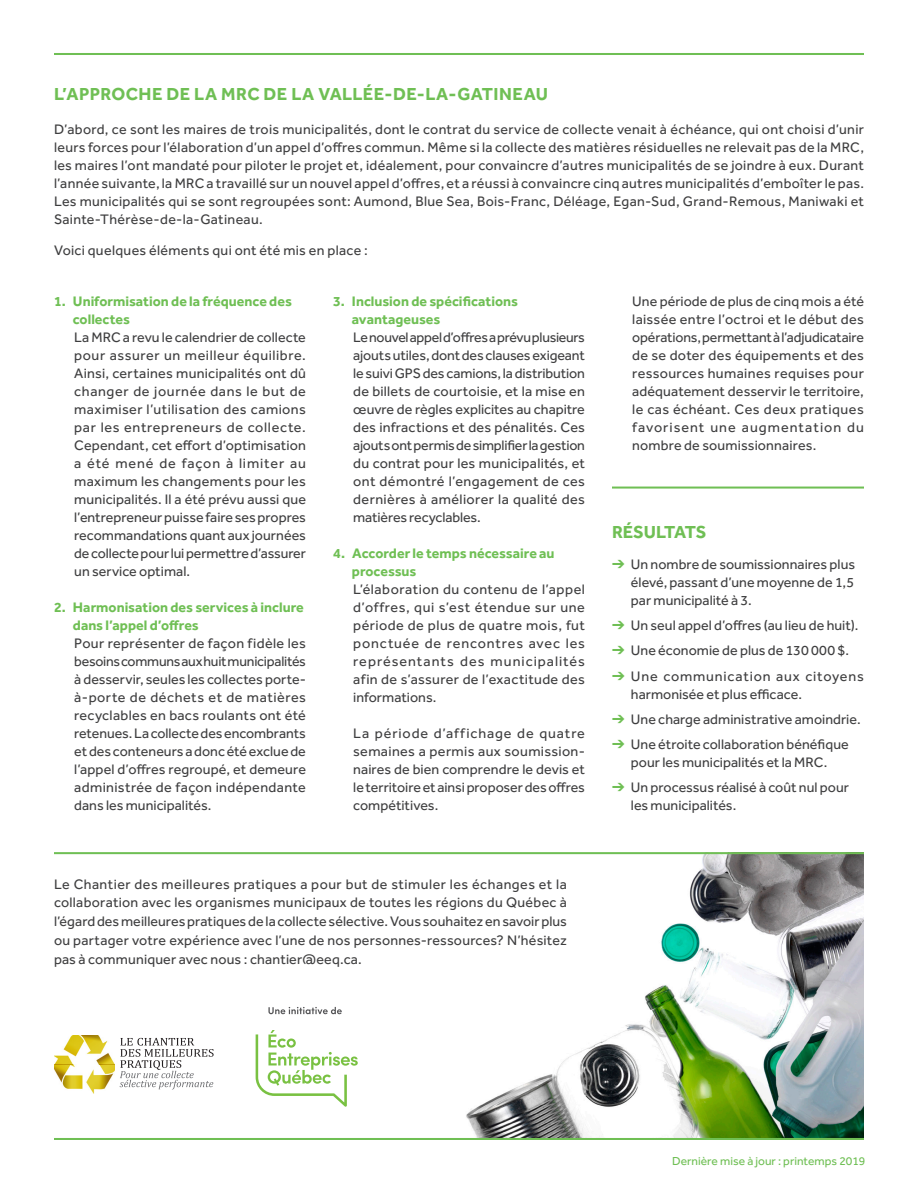
<style>
.page{position:relative;width:918px;height:1188px;background:#fff}
.page>*{position:absolute;margin:0;border:0;box-sizing:border-box;transform-origin:0 0}
.t1{font:700 18px "Effra";letter-spacing:.015em;color:#6fbf54}
.t2{font:700 18px "Effra";letter-spacing:-.01em;color:#6fbf54}
.t3{font:14.25px/18px "Effra";letter-spacing:.005em;color:#3e3e3f;text-align:justify}
.t4{font:700 14.25px/18px "Effra";color:#6fbf54}
.t5{font:14.25px/18px "Effra";letter-spacing:.04em;color:#3e3e3f}
.t6{font:14.25px "Effra";letter-spacing:.025em;color:#3e3e3f}
.t7{font:12px "Effra";color:#6fbf54}
.s1{color:#6fbf54}
</style>
<div class="page">
<img style="left:238px;top:854px;width:626px;height:284px">
<hr style="left:54px;top:53px;width:810px;height:2px;background:#6fbf54">
<hr style="left:54px;top:852px;width:810px;height:2px;background:#6fbf54">
<hr style="left:612px;top:487px;width:252px;height:2px;background:#6fbf54">
<hr style="left:54px;top:1138px;width:810px;height:2px;background:#6fbf54">
<svg style="left:120px;top:1038px;width:94px;height:51px"></svg>
<img style="left:54px;top:1035px;width:61px;height:59px">
<svg style="left:268px;top:1007px;width:74px;height:7px"></svg>
<svg style="left:256px;top:1030px;width:102px;height:77px"></svg>
<p class="t1" style="left:54px;top:83px;width:496px">L’APPROCHE DE LA MRC DE LA VALLÉE-DE-LA-GATINEAU</p>
<p class="t3" style="left:54px;top:120px;width:812px">D’abord, ce sont les maires de trois municipalités, dont le contrat du service de collecte venait à échéance, qui ont choisi d’unir leurs forces pour l’élaboration d’un appel d’offres commun. Même si la collecte des matières résiduelles ne relevait pas de la MRC, les maires l’ont mandaté pour piloter le projet et, idéalement, pour convaincre d’autres municipalités de se joindre à eux. Durant l’année suivante, la MRC a travaillé sur un nouvel appel d’offres, et a réussi à convaincre cinq autres municipalités d’emboîter le pas.<br>Les municipalités qui se sont regroupées sont: Aumond, Blue Sea, Bois-Franc, Déléage, Egan-Sud, Grand-Remous, Maniwaki et Sainte-Thérèse-de-la-Gatineau.</p>
<p class="t6" style="left:54px;top:242px;width:315px">Voici quelques éléments qui ont été mis en place :</p>
<p class="t4" style="left:73px;top:292px;width:220px;text-indent:-19px">1. Uniformisation de la fréquence des collectes</p>
<p class="t3" style="left:74px;top:328px;width:233px">La MRC a revu le calendrier de collecte pour assurer un meilleur équilibre.<br>Ainsi, certaines municipalités ont dû changer de journée dans le but de maximiser l’utilisation des camions par les entrepreneurs de collecte.<br>Cependant, cet effort d’optimisation a été mené de façon à limiter au maximum les changements pour les municipalités. Il a été prévu aussi que l’entrepreneur puisse faire ses propres recommandations quant aux journées de collecte pour lui permettre d’assurer un service optimal.</p>
<p class="t4" style="left:73px;top:598px;width:233px;text-indent:-19px">2. Harmonisation des services à inclure dans l’appel d’offres</p>
<p class="t3" style="left:74px;top:634px;width:233px">Pour représenter de façon fidèle les besoins communs aux huit municipalités à desservir, seules les collectes porte&shy;à-porte de déchets et de matières recyclables en bacs roulants ont été retenues. La collecte des encombrants et des conteneurs a donc été exclue de l’appel d’offres regroupé, et demeure administrée de façon indépendante dans les municipalités.</p>
<p class="t4" style="left:352px;top:292px;width:168px;text-indent:-19px">3. Inclusion de spécifications avantageuses</p>
<p class="t3" style="left:353px;top:328px;width:233px">Le nouvel appel d’offres a prévu plusieurs ajouts utiles, dont des clauses exigeant le suivi GPS des camions, la distribution de billets de courtoisie, et la mise en œuvre de règles explicites au chapitre des infractions et des pénalités. Ces ajouts ont permis de simplifier la gestion du contrat pour les municipalités, et ont démontré l’engagement de ces dernières à améliorer la qualité des matières recyclables.</p>
<p class="t4" style="left:352px;top:544px;width:204px;text-indent:-19px">4. Accorder le temps nécessaire au processus</p>
<p class="t3" style="left:353px;top:580px;width:233px">L’élaboration du contenu de l’appel d’offres, qui s’est étendue sur une période de plus de quatre mois, fut ponctuée de rencontres avec les représentants des municipalités afin de s’assurer de l’exactitude des informations.</p>
<p class="t3" style="left:353px;top:724px;width:233px">La période d’affichage de quatre semaines a permis aux soumission&shy;naires de bien comprendre le devis et le territoire et ainsi proposer des offres compétitives.</p>
<p class="t3" style="left:54px;top:874px;width:515px;line-height:18.8px">Le Chantier des meilleures pratiques a pour but de stimuler les échanges et la collaboration avec les organismes municipaux de toutes les régions du Québec à l’égard des meilleures pratiques de la collecte sélective. Vous souhaitez en savoir plus ou partager votre expérience avec l’une de nos personnes-ressources? N’hésitez pas à communiquer avec nous : chantier@eeq.ca.</p>
<p class="t3" style="left:632px;top:292px;width:233px">Une période de plus de cinq mois a été laissée entre l’octroi et le début des opérations, permettant à l’adjudicataire de se doter des équipements et des ressources humaines requises pour adéquatement desservir le territoire, le cas échéant. Ces deux pratiques favorisent une augmentation du nombre de soumissionnaires.</p>
<p class="t2" style="left:612px;top:521px;width:96px">RÉSULTATS</p>
<p class="t3" style="left:631px;top:555px;width:226px;text-indent:-19px"><span class="s1">➔</span> Un nombre de soumissionnaires plus élevé, passant d’une moyenne de 1,5 par municipalité à 3.</p>
<p class="t3" style="left:612px;top:616px;width:248px"><span class="s1">➔</span> Un seul appel d’offres (au lieu de huit).</p>
<p class="t3" style="left:612px;top:642px;width:239px"><span class="s1">➔</span> Une économie de plus de 130 000 $.</p>
<p class="t5" style="left:631px;top:667px;width:235px;text-indent:-19px"><span class="s1">➔</span> Une communication aux citoyens harmonisée et plus efficace.</p>
<p class="t3" style="left:612px;top:710px;width:250px"><span class="s1">➔</span> Une charge administrative amoindrie.</p>
<p class="t3" style="left:612px;top:735px;width:238px;text-align:center"><span class="s1">➔</span> Une étroite collaboration bénéfique pour les municipalités et la MRC.</p>
<p class="t3" style="left:631px;top:778px;width:220px;text-indent:-19px"><span class="s1">➔</span> Un processus réalisé à coût nul pour les municipalités.</p>
<p class="t7" style="left:672px;top:1154px;width:195px">Dernière mise à jour : printemps 2019</p>
</div>
